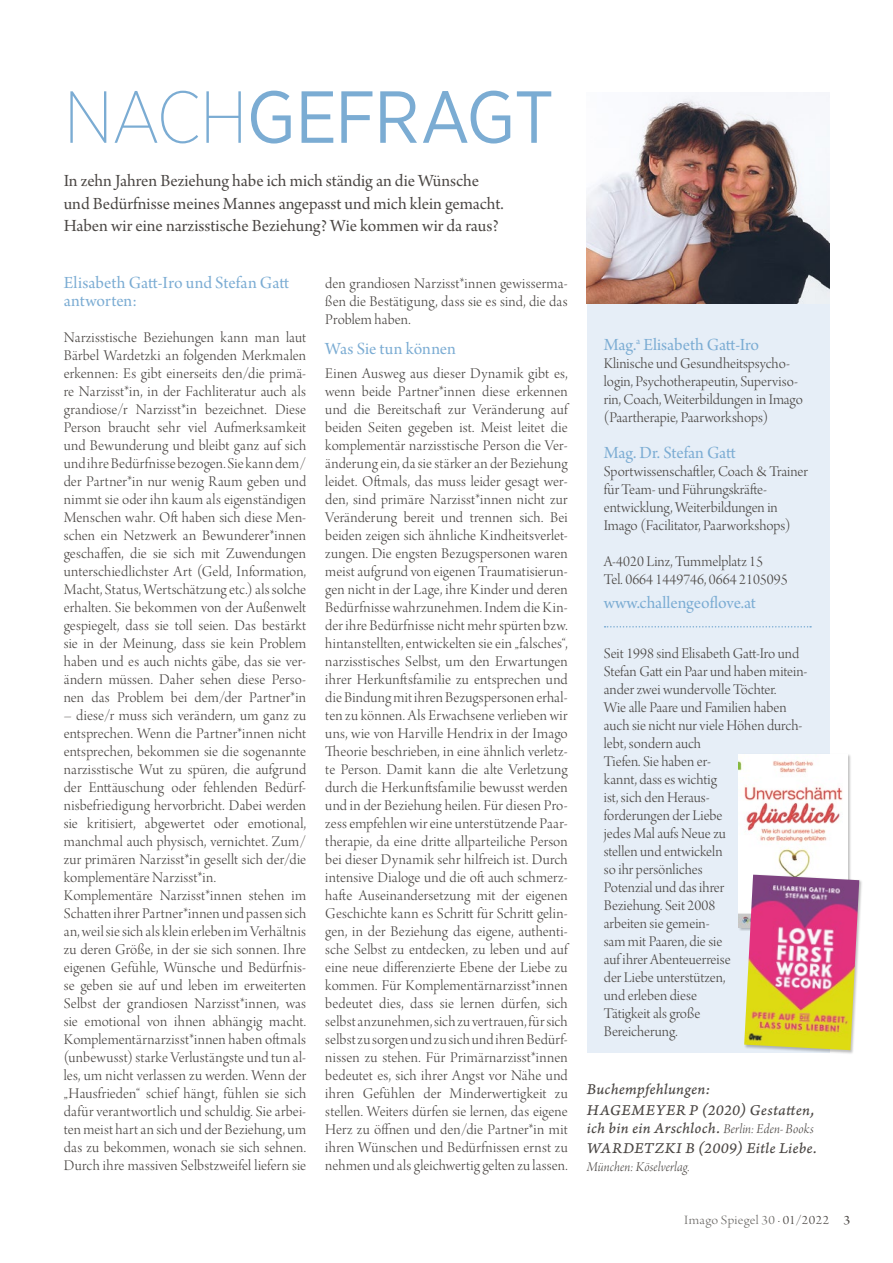
<style>
.page{position:relative;width:893px;height:1263px;background:#fff}
.page>*{position:absolute;margin:0;border:0;box-sizing:border-box;transform-origin:0 0}
.t1{font:73.5px "Gotham Narrow";letter-spacing:-.02em;color:#7bacd3}
.t2{font:18px/22.5px "Arno Pro Subhead";color:#4b4744}
.t3{font:18px/18px "Arno Pro Subhead";color:#7bacd3}
.t4{font:15.75px/18px "Arno Pro Light Display";color:#4b4744}
.t5{font:15.75px/20.1px "Arno Pro Italic Caption";letter-spacing:.015em;color:#4b4744}
.t6{font:14.25px "Arno Pro Light Italic Display";letter-spacing:.01em;color:#4b4744}
.t7{font:13.5px "Arno Pro Light Display";letter-spacing:.025em;color:#6e6c69;scale:1.1 1}
.s1{font-weight:200}
.s2{font-family:"Arno Pro Light Italic Display";font-size:14.25px}
.s3{color:#4b4744}
.s4{font-family:"Arno Pro Subhead";color:#4b4744}
</style>
<div class="page">
<div style="left:587px;top:304px;width:242px;height:748px;background:#e6eef7"></div>
<svg style="left:605px;top:626px;width:206px;height:1px"></svg>
<img style="left:587px;top:96px;width:242px;height:207px">
<div style="left:738px;top:753px;width:113px;height:178px;background:#000;opacity:.25"></div>
<img style="left:739px;top:754px;width:108px;height:173px">
<div style="left:743px;top:874px;width:120px;height:180px;background:#000;opacity:.25"></div>
<img style="left:744px;top:875px;width:115px;height:175px">
<h1 class="t1" style="left:64px;top:71px;width:492px"><span class="s1">NACH</span>GEFRAGT</h1>
<p class="t2" style="left:64px;top:171px;width:441px">In zehn Jahren Beziehung habe ich mich ständig an die Wünsche und Bedürfnisse meines Mannes angepasst und mich klein gemacht.<br>Haben wir eine narzisstische Beziehung? Wie kommen wir da raus?</p>
<p class="t3" style="left:64px;top:275px;width:227px">Elisabeth Gatt-Iro und Stefan Gatt antworten:</p>
<p class="t4" style="left:64px;top:329px;width:244px;text-align:justify">Narzisstische Beziehungen kann man laut Bärbel Wardetzki an folgenden Merkmalen erkennen: Es gibt einerseits den/die primä&shy;re Narzisst*in, in der Fachliteratur auch als grandiose/r Narzisst*in bezeichnet. Diese Person braucht sehr viel Aufmerksamkeit und Bewunderung und bleibt ganz auf sich und ihre Bedürfnisse bezogen. Sie kann dem/ der Partner*in nur wenig Raum geben und nimmt sie oder ihn kaum als eigenständigen Menschen wahr. Oft haben sich diese Men&shy;schen ein Netzwerk an Bewunderer*innen geschaffen, die sie sich mit Zuwendungen unterschiedlichster Art (Geld, Information, Macht, Status, Wertschätzung etc.) als solche erhalten. Sie bekommen von der Außenwelt gespiegelt, dass sie toll seien. Das bestärkt sie in der Meinung, dass sie kein Problem haben und es auch nichts gäbe, das sie ver&shy;ändern müssen. Daher sehen diese Perso&shy;nen das Problem bei dem/der Partner*in</p>
<p class="t4" style="left:64px;top:707px;width:244px">– diese/r muss sich verändern, um ganz zu entsprechen. Wenn die Partner*innen nicht entsprechen, bekommen sie die sogenannte narzisstische Wut zu spüren, die aufgrund der Enttäuschung oder fehlenden Bedürf&shy;nisbefriedigung hervorbricht. Dabei werden sie kritisiert, abgewertet oder emotional, manchmal auch physisch, vernichtet. Zum/ zur primären Narzisst*in gesellt sich der/die komplementäre Narzisst*in.<br>Komplementäre Narzisst*innen stehen im Schatten ihrer Partner*innen und passen sich an, weil sie sich als klein erleben im Verhältnis zu deren Größe, in der sie sich sonnen. Ihre eigenen Gefühle, Wünsche und Bedürfnis&shy;se geben sie auf und leben im erweiterten Selbst der grandiosen Narzisst*innen, was sie emotional von ihnen abhängig macht.<br>Komplementärnarzisst*innen haben oftmals (unbewusst) starke Verlustängste und tun al&shy;les, um nicht verlassen zu werden. Wenn der „Hausfrieden“ schief hängt, fühlen sie sich dafür verantwortlich und schuldig. Sie arbei&shy;ten meist hart an sich und der Beziehung, um das zu bekommen, wonach sie sich sehnen.<br>Durch ihre massiven Selbstzweifel liefern sie</p>
<p class="t4" style="left:325px;top:275px;width:244px;text-align:justify">den grandiosen Narzisst*innen gewisserma&shy;ßen die Bestätigung, dass sie es sind, die das Problem haben.</p>
<p class="t3" style="left:325px;top:341px;width:132px">Was Sie tun können</p>
<p class="t4" style="left:325px;top:365px;width:244px;text-align:justify">Einen Ausweg aus dieser Dynamik gibt es, wenn beide Partner*innen diese erkennen und die Bereitschaft zur Veränderung auf beiden Seiten gegeben ist. Meist leitet die komplementär narzisstische Person die Ver&shy;änderung ein, da sie stärker an der Beziehung leidet. Oftmals, das muss leider gesagt wer&shy;den, sind primäre Narzisst*innen nicht zur Veränderung bereit und trennen sich. Bei beiden zeigen sich ähnliche Kindheitsverlet&shy;zungen. Die engsten Bezugspersonen waren meist aufgrund von eigenen Traumatisierun&shy;gen nicht in der Lage, ihre Kinder und deren Bedürfnisse wahrzunehmen. Indem die Kin&shy;der ihre Bedürfnisse nicht mehr spürten bzw. hintanstellten, entwickelten sie ein „falsches“, narzisstisches Selbst, um den Erwartungen ihrer Herkunftsfamilie zu entsprechen und die Bindung mit ihren Bezugspersonen erhal&shy;ten zu können. Als Erwachsene verlieben wir uns, wie von Harville Hendrix in der Imago Theorie beschrieben, in eine ähnlich verletz&shy;te Person. Damit kann die alte Verletzung durch die Herkunftsfamilie bewusst werden und in der Beziehung heilen. Für diesen Pro&shy;zess empfehlen wir eine unterstützende Paar&shy;therapie, da eine dritte allparteiliche Person bei dieser Dynamik sehr hilfreich ist. Durch intensive Dialoge und die oft auch schmerz&shy;hafte Auseinandersetzung mit der eigenen Geschichte kann es Schritt für Schritt gelin&shy;gen, in der Beziehung das eigene, authenti&shy;sche Selbst zu entdecken, zu leben und auf eine neue differenzierte Ebene der Liebe zu kommen. Für Komplementärnarzisst*innen bedeutet dies, dass sie lernen dürfen, sich selbst anzunehmen, sich zu vertrauen, für sich selbst zu sorgen und zu sich und ihren Bedürf&shy;nissen zu stehen. Für Primärnarzisst*innen bedeutet es, sich ihrer Angst vor Nähe und ihren Gefühlen der Minderwertigkeit zu stellen. Weiters dürfen sie lernen, das eigene Herz zu öffnen und den/die Partner*in mit ihren Wünschen und Bedürfnissen ernst zu nehmen und als gleichwertig gelten zu lassen.</p>
<p class="t3" style="left:604px;top:337px;width:157px">Mag.<sup>a</sup> Elisabeth Gatt-Iro</p>
<p class="t4" style="left:604px;top:355px;width:201px">Klinische und Gesundheitspsycho&shy;login, Psychotherapeutin, Superviso&shy;rin, Coach, Weiterbildungen in Imago (Paartherapie, Paarworkshops)</p>
<p class="t3" style="left:604px;top:445px;width:133px">Mag. Dr. Stefan Gatt</p>
<p class="t4" style="left:604px;top:463px;width:206px">Sportwissenschaftler, Coach &amp; Trainer für Team- und Führungskräfte&shy;entwicklung, Weiterbildungen in Imago (Facilitator, Paarworkshops)</p>
<p class="t4" style="left:604px;top:553px;width:185px">A-4020 Linz, Tummelplatz 15<br>Tel. 0664 1449746, 0664 2105095</p>
<p class="t3" style="left:604px;top:595px;width:154px">www.challengeoflove.at</p>
<p class="t4" style="left:604px;top:645px;width:205px">Seit 1998 sind Elisabeth Gatt-Iro und<br>Stefan Gatt ein Paar und haben mitein&shy;ander zwei wundervolle Töchter.<br>Wie alle Paare und Familien haben auch sie nicht nur viele Höhen durch&shy;lebt, sondern auch<br>Tiefen. Sie haben er-<br>kannt, dass es wichtig<br>ist, sich den Heraus-<br>forderungen der Liebe<br>jedes Mal aufs Neue zu<br>stellen und entwickeln<br>so ihr persönliches<br>Potenzial und das ihrer<br>Beziehung. Seit 2008<br>arbeiten sie gemein-<br>sam mit Paaren, die sie<br>auf ihrer Abenteuerreise<br>der Liebe unterstützen,<br>und erleben diese<br>Tätigkeit als große<br>Bereicherung.</p>
<p class="t5" style="left:587px;top:1080px;width:229px">Buchempfehlungen:<br>HAGEMEYER P (2020) Gestatten,</p>
<p class="t5" style="left:587px;top:1118px;width:231px">ich bin ein Arschloch. <span class="s2">Berlin: Eden- Books<br></span>WARDETZKI B (2009) Eitle Liebe.</p>
<p class="t6" style="left:587px;top:1158px;width:104px">München: Köselverlag.</p>
<p class="t7" style="left:684px;top:1213px;width:153px">Imago Spiegel 30 <span class="s3">· 01/2022</span> <span class="s4">3</span></p>
</div>
